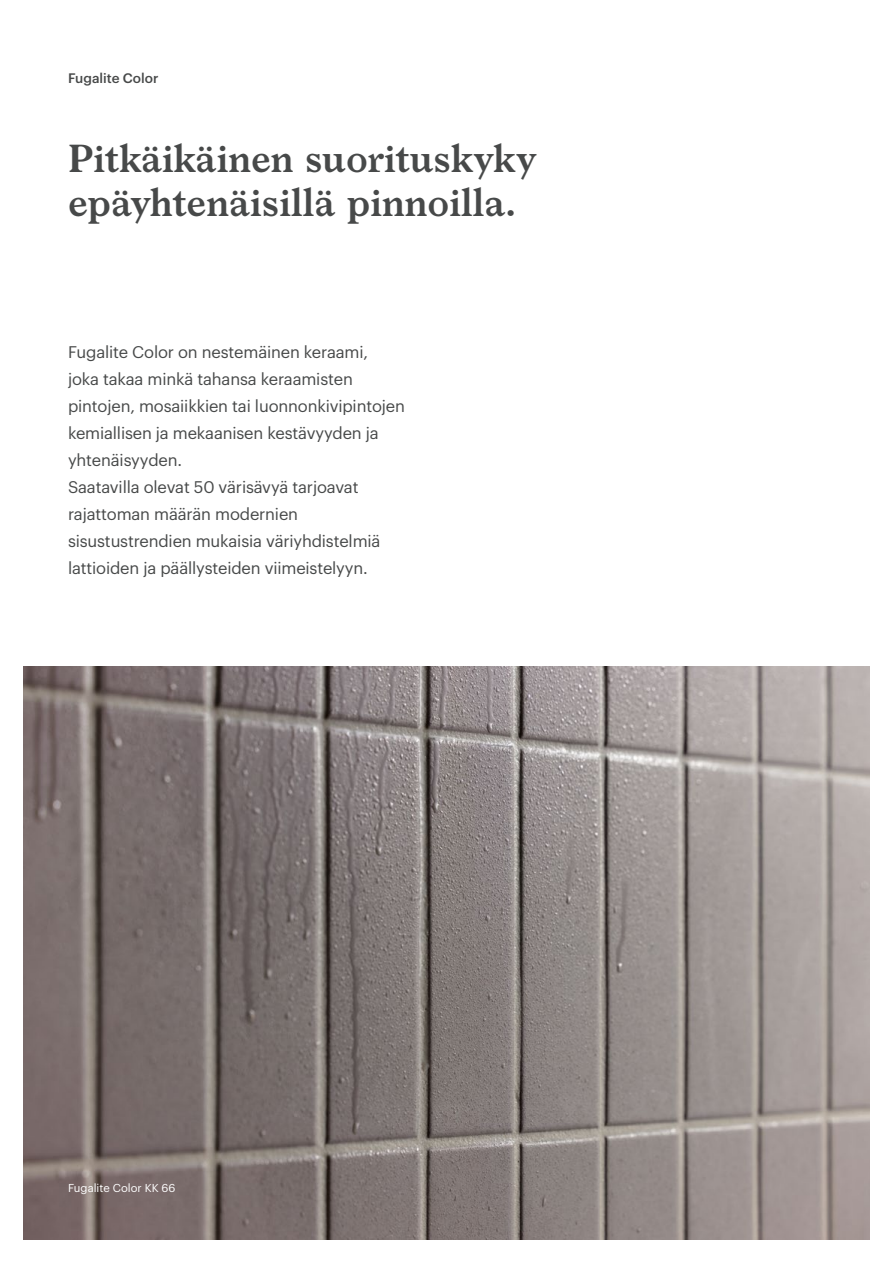
<style>
.page{position:relative;width:893px;height:1263px;background:#fff}
.page>*{position:absolute;margin:0;border:0;box-sizing:border-box;transform-origin:0 0}
.t1{font:600 37.5px/43.5px "Larish Neue";color:#474949}
.t2{font:16.5px/27px "Graphik";letter-spacing:-.01em;color:#474949}
.t3{font:500 13.5px "Graphik";color:#474949}
.t4{font:11.25px "Graphik";color:#fff}
</style>
<div class="page">
<img style="left:23px;top:667px;width:847px;height:572px">
<p class="t3" style="left:68px;top:68px;width:92px">Fugalite Color</p>
<h1 class="t1" style="left:68px;top:134px;width:470px">Pitkäikäinen suorituskyky epäyhtenäisillä pinnoilla.</h1>
<p class="t2" style="left:68px;top:337px;width:338px">Fugalite Color on nestemäinen keraami,<br>joka takaa minkä tahansa keraamisten pintojen, mosaiikkien tai luonnonkivipintojen kemiallisen ja mekaanisen kestävyyden ja yhtenäisyyden.<br>Saatavilla olevat 50 värisävyä tarjoavat rajattoman määrän modernien sisustustrendien mukaisia väriyhdistelmiä lattioiden ja päällysteiden viimeistelyyn.</p>
<p class="t4" style="left:68px;top:1179px;width:109px">Fugalite Color KK 66</p>
</div>
